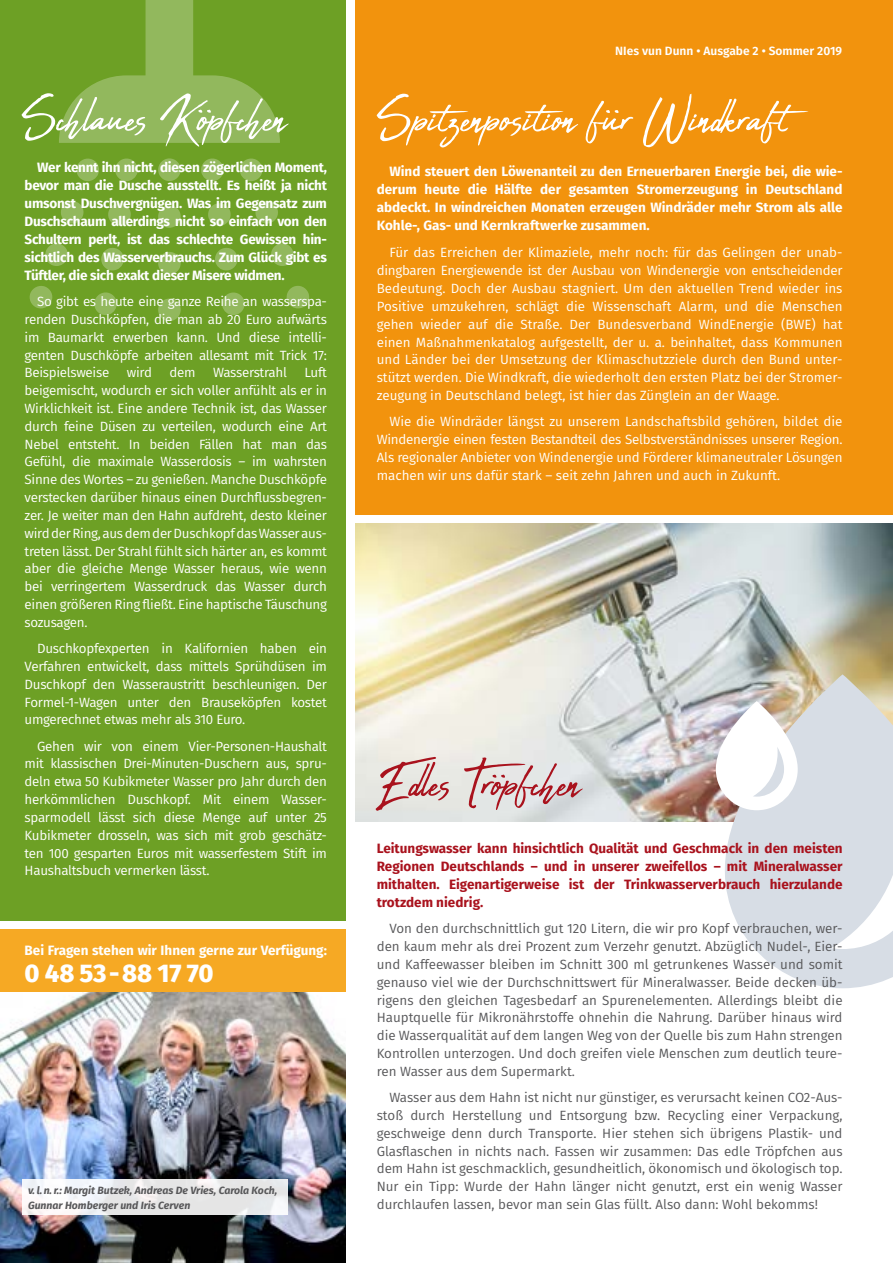
<style>
.page{position:relative;width:893px;height:1263px;background:#fff}
.page>*{position:absolute;margin:0;border:0;box-sizing:border-box;transform-origin:0 0}
.t1{font:61.5px "Abuget";color:#fff}
.t2{font:61.5px "Abuget";color:#a9121d}
.t3{font:800 25.5px "Fira Sans";color:#fff}
.t4{font:700 13.5px/18px "Fira Sans";letter-spacing:-.01em;color:#fff;text-align:justify}
.t5{font:700 13.5px/18px "Fira Sans";color:#a9121d;text-align:justify}
.t6{font:13.35px/17.9px "Fira Sans";letter-spacing:-.02em;color:#fff;text-align:justify}
.t7{font:13.35px/17.9px "Fira Sans";color:#58585a;text-align:justify}
.t8{font:600 12px "Fira Sans";color:#fff}
.t9{font:italic 700 10.5px/15px "Fira Sans";color:#58585a}
</style>
<div class="page">
<img style="left:355px;top:524px;width:538px;height:298px">
<svg style="left:725px;top:674px;width:168px;height:314px;background:#d9dde1"></svg>
<div style="left:0;top:0;width:346px;height:920px;background:#6da025"></div>
<div style="left:355px;top:0;width:538px;height:515px;background:#f2930d"></div>
<img style="left:0;top:992px;width:346px;height:271px">
<div style="left:0;top:929px;width:346px;height:63px;background:#f6a924"></div>
<svg style="left:22px;top:1179px;width:266px;height:35px;fill:#e6e7e9"></svg>
<svg style="left:29px;top:0;width:280px;height:321px"></svg>
<svg style="left:716px;top:701px;width:82px;height:109px"></svg>
<p class="t8" style="left:615px;top:41px;width:228px">NIes vun Dunn • Ausgabe 2 • Sommer 2019</p>
<h1 class="t1" style="left:22px;top:83px;width:267px">Schlaues Köpfchen</h1>
<h1 class="t1" style="left:377px;top:84px;width:413px">Spitzenposition für Windkraft</h1>
<p class="t4" style="left:25px;top:157px;width:304px;text-indent:13px">Wer kennt ihn nicht, diesen zögerlichen Moment, bevor man die Dusche ausstellt. Es heißt ja nicht umsonst Duschvergnügen. Was im Gegensatz zum Duschschaum allerdings nicht so einfach von den Schultern perlt, ist das schlechte Gewissen hin&shy;sichtlich des Wasserverbrauchs. Zum Glück gibt es Tüftler, die sich exakt dieser Misere widmen.</p>
<p class="t6" style="left:25px;top:292px;width:304px;text-indent:13px">So gibt es heute eine ganze Reihe an wasserspa&shy;renden Duschköpfen, die man ab 20 Euro aufwärts im Baumarkt erwerben kann. Und diese intelli&shy;genten Duschköpfe arbeiten allesamt mit Trick 17:<br>Beispielsweise</p>
<p class="t6" style="left:127px;top:363px;width:27px">wird</p>
<p class="t6" style="left:169px;top:363px;width:28px">dem</p>
<p class="t6" style="left:213px;top:363px;width:75px">Wasserstrahl</p>
<p class="t6" style="left:25px;top:363px;width:304px;text-indent:280px">Luft beigemischt, wodurch er sich voller anfühlt als er in Wirklichkeit ist. Eine andere Technik ist, das Wasser durch feine Düsen zu verteilen, wodurch eine Art Nebel entsteht. In beiden Fällen hat man das Gefühl, die maximale Wasserdosis – im wahrsten Sinne des Wortes – zu genießen. Manche Duschköpfe verstecken darüber hinaus einen Durchflussbegren&shy;zer. Je weiter man den Hahn aufdreht, desto kleiner wird der Ring, aus dem der Duschkopf das Wasser aus&shy;treten lässt. Der Strahl fühlt sich härter an, es kommt aber die gleiche Menge Wasser heraus, wie wenn bei verringertem Wasserdruck das Wasser durch einen größeren Ring fließt. Eine haptische Täuschung sozusagen.</p>
<p class="t6" style="left:25px;top:639px;width:304px;text-indent:13px">Duschkopfexperten in Kalifornien haben ein Verfahren entwickelt, dass mittels Sprühdüsen im Duschkopf den Wasseraustritt beschleunigen. Der Formel-1-Wagen unter den Brauseköpfen kostet umgerechnet etwas mehr als 310 Euro.</p>
<p class="t6" style="left:25px;top:737px;width:304px;text-indent:13px">Gehen wir von einem Vier-Personen-Haushalt mit klassischen Drei-Minuten-Duschern aus, spru&shy;deln etwa 50 Kubikmeter Wasser pro Jahr durch den herkömmlichen Duschkopf. Mit einem Wasser&shy;sparmodell lässt sich diese Menge auf unter 25<br>Kubikmeter drosseln, was sich mit grob geschätz&shy;ten 100 gesparten Euros mit wasserfestem Stift im Haushaltsbuch vermerken lässt.</p>
<p class="t4" style="left:25px;top:940px;width:304px">Bei Fragen stehen wir Ihnen gerne zur Verfügung:</p>
<h2 class="t3" style="left:25px;top:951px;width:191px">04853-881770</h2>
<p class="t9" style="left:28px;top:1182px;width:251px">v. l. n. r.: Margit Butzek, Andreas De Vries, Carola Koch,<br>Gunnar Homberger und Iris Cerven</p>
<p class="t4" style="left:377px;top:161px;width:467px;text-indent:13px">Wind steuert den Löwenanteil zu den Erneuerbaren Energie bei, die wie&shy;derum heute die Hälfte der gesamten Stromerzeugung in Deutschland abdeckt. In windreichen Monaten erzeugen Windräder mehr Strom als alle Kohle-, Gas- und Kernkraftwerke zusammen.</p>
<p class="t6" style="left:377px;top:243px;width:467px;text-indent:13px">Für das Erreichen der Klimaziele, mehr noch: für das Gelingen der unab&shy;dingbaren Energiewende ist der Ausbau von Windenergie von entscheidender Bedeutung. Doch der Ausbau stagniert. Um den aktuellen Trend wieder ins Positive umzukehren, schlägt die Wissenschaft Alarm, und die Menschen gehen wieder auf die Straße. Der Bundesverband WindEnergie (BWE) hat einen Maßnahmenkatalog aufgestellt, der u. a. beinhaltet, dass Kommunen und Länder bei der Umsetzung der Klimaschutzziele durch den Bund unter&shy;stützt werden. Die Windkraft, die wiederholt den ersten Platz bei der Stromer&shy;zeugung in Deutschland belegt, ist hier das Zünglein an der Waage.</p>
<p class="t6" style="left:377px;top:412px;width:467px;text-indent:13px">Wie die Windräder längst zu unserem Landschaftsbild gehören, bildet die Windenergie einen festen Bestandteil des Selbstverständnisses unserer Region.<br>Als regionaler Anbieter von Windenergie und Förderer klimaneutraler Lösungen machen wir uns dafür stark – seit zehn Jahren und auch in Zukunft.</p>
<h1 class="t2" style="left:377px;top:748px;width:206px">Edles Tröpfchen</h1>
<p class="t5" style="left:377px;top:838px;width:467px">Leitungswasser kann hinsichtlich Qualität und Geschmack in den meisten Regionen Deutschlands – und in unserer zweifellos – mit Mineralwasser mithalten. Eigenartigerweise ist der Trinkwasserverbrauch hierzulande trotzdem niedrig.</p>
<p class="t7" style="left:377px;top:919px;width:467px;text-indent:13px">Von den durchschnittlich gut 120 Litern, die wir pro Kopf verbrauchen, wer&shy;den kaum mehr als drei Prozent zum Verzehr genutzt. Abzüglich Nudel-, Eier&shy;und Kaffeewasser bleiben im Schnitt 300 ml getrunkenes Wasser und somit genauso viel wie der Durchschnittswert für Mineralwasser. Beide decken üb&shy;rigens den gleichen Tagesbedarf an Spurenelementen. Allerdings bleibt die Hauptquelle für Mikronährstoffe ohnehin die Nahrung. Darüber hinaus wird die Wasserqualität auf dem langen Weg von der Quelle bis zum Hahn strengen Kontrollen unterzogen. Und doch greifen viele Menschen zum deutlich teure&shy;ren Wasser aus dem Supermarkt.</p>
<p class="t7" style="left:377px;top:1088px;width:467px;text-indent:13px">Wasser aus dem Hahn ist nicht nur günstiger, es verursacht keinen CO2-Aus&shy;stoß durch Herstellung und Entsorgung bzw. Recycling einer Verpackung, geschweige denn durch Transporte. Hier stehen sich übrigens Plastik- und Glasflaschen in nichts nach. Fassen wir zusammen: Das edle Tröpfchen aus dem Hahn ist geschmacklich, gesundheitlich, ökonomisch und ökologisch top.<br>Nur ein Tipp: Wurde der Hahn länger nicht genutzt, erst ein wenig Wasser durchlaufen lassen, bevor man sein Glas füllt. Also dann: Wohl bekomms!</p>
</div>
